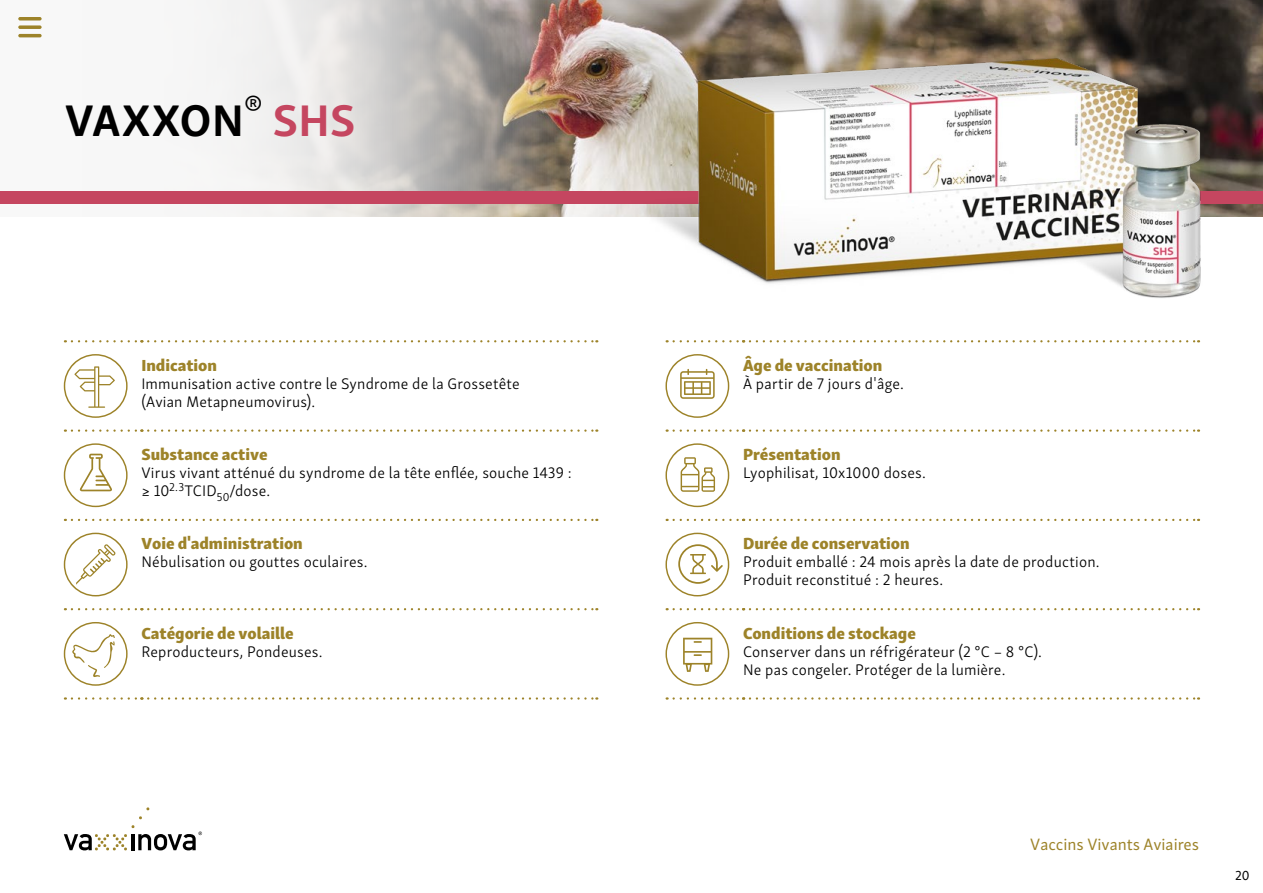
<style>
.page{position:relative;width:1263px;height:893px;background:#fff}
.page>*{position:absolute;margin:0;border:0;box-sizing:border-box;transform-origin:0 0}
.t1{font:700 45.6px "Skolar Sans Latn";letter-spacing:.01em;color:#000}
.t2{font:16.95px "Skolar Sans Latn";color:#9d8329}
.t3{font:16.5px "Skolar Sans Latn Eb";color:#9d8329}
.t4{font:300 15.75px/18px "Skolar Sans Latn";letter-spacing:.01em;color:#000}
.t5{font:13.5px "Skolar Sans Latn";color:#000}
.s1{color:#c54660}
</style>
<div class="page">
<svg style="left:18px;top:0;width:592px;height:217px"></svg>
<div style="left:0;top:191px;width:1263px;height:13px;background:#c54660"></div>
<svg style="left:64px;top:825px;width:138px;height:26px"></svg>
<svg style="left:72px;top:340px;width:70px;height:2px"></svg>
<svg style="left:148px;top:340px;width:449px;height:2px"></svg>
<svg style="left:72px;top:429px;width:70px;height:3px"></svg>
<svg style="left:148px;top:429px;width:449px;height:3px"></svg>
<svg style="left:72px;top:519px;width:70px;height:2px"></svg>
<svg style="left:148px;top:519px;width:449px;height:2px"></svg>
<svg style="left:72px;top:608px;width:70px;height:2px"></svg>
<svg style="left:148px;top:608px;width:449px;height:2px"></svg>
<svg style="left:72px;top:697px;width:70px;height:3px"></svg>
<svg style="left:148px;top:697px;width:449px;height:3px"></svg>
<svg style="left:64px;top:354px;width:64px;height:64px"></svg>
<svg style="left:64px;top:443px;width:64px;height:64px"></svg>
<svg style="left:64px;top:533px;width:64px;height:63px"></svg>
<svg style="left:64px;top:622px;width:64px;height:64px"></svg>
<svg style="left:674px;top:429px;width:70px;height:3px"></svg>
<svg style="left:750px;top:429px;width:449px;height:3px"></svg>
<svg style="left:674px;top:519px;width:70px;height:2px"></svg>
<svg style="left:750px;top:519px;width:449px;height:2px"></svg>
<svg style="left:674px;top:608px;width:70px;height:2px"></svg>
<svg style="left:750px;top:608px;width:449px;height:2px"></svg>
<svg style="left:674px;top:697px;width:70px;height:3px"></svg>
<svg style="left:750px;top:697px;width:449px;height:3px"></svg>
<svg style="left:665px;top:356px;width:64px;height:62px"></svg>
<svg style="left:665px;top:443px;width:64px;height:64px"></svg>
<svg style="left:665px;top:533px;width:64px;height:63px"></svg>
<svg style="left:665px;top:622px;width:64px;height:64px"></svg>
<img style="left:619px;top:0;width:644px;height:356px">
<hr style="left:18px;top:34px;width:24px;height:3px;background:#9d8329;border-radius:2px">
<svg style="left:18px;top:25px;width:24px;height:4px"></svg>
<svg style="left:18px;top:17px;width:24px;height:4px"></svg>
<h1 class="t1" style="left:65px;top:83px;width:291px">VAXXON<sup>®</sup> <span class="s1">SHS</span></h1>
<p class="t3" style="left:141px;top:351px;width:77px">Indication</p>
<p class="t4" style="left:141px;top:373px;width:380px">Immunisation active contre le Syndrome de la Grossetête (Avian Metapneumovirus).</p>
<p class="t3" style="left:141px;top:440px;width:128px">Substance active</p>
<p class="t4" style="left:141px;top:462px;width:432px">Virus vivant atténué du syndrome de la tête enflée, souche 1439 : ≥ 10<sup>2.3</sup>TCID<sub>50</sub>/dose.</p>
<p class="t3" style="left:141px;top:529px;width:163px">Voie d'administration</p>
<p class="t4" style="left:141px;top:552px;width:228px">Nébulisation ou gouttes oculaires.</p>
<p class="t3" style="left:141px;top:619px;width:154px">Catégorie de volaille</p>
<p class="t4" style="left:141px;top:641px;width:183px">Reproducteurs, Pondeuses.</p>
<p class="t3" style="left:743px;top:351px;width:141px">Âge de vaccination</p>
<p class="t4" style="left:743px;top:373px;width:162px">À partir de 7 jours d'âge.</p>
<p class="t3" style="left:743px;top:440px;width:99px">Présentation</p>
<p class="t4" style="left:743px;top:462px;width:184px">Lyophilisat, 10x1000 doses.</p>
<p class="t3" style="left:743px;top:529px;width:168px">Durée de conservation</p>
<p class="t4" style="left:743px;top:552px;width:358px">Produit emballé : 24 mois après la date de production.<br>Produit reconstitué : 2 heures.</p>
<p class="t3" style="left:743px;top:619px;width:174px">Conditions de stockage</p>
<p class="t4" style="left:743px;top:641px;width:300px">Conserver dans un réfrigérateur (2 °C – 8 °C).<br>Ne pas congeler. Protéger de la lumière.</p>
<p class="t2" style="left:1030px;top:832px;width:170px">Vaccins Vivants Aviaires</p>
<p class="t5" style="left:1235px;top:865px;width:16px">20</p>
</div>
